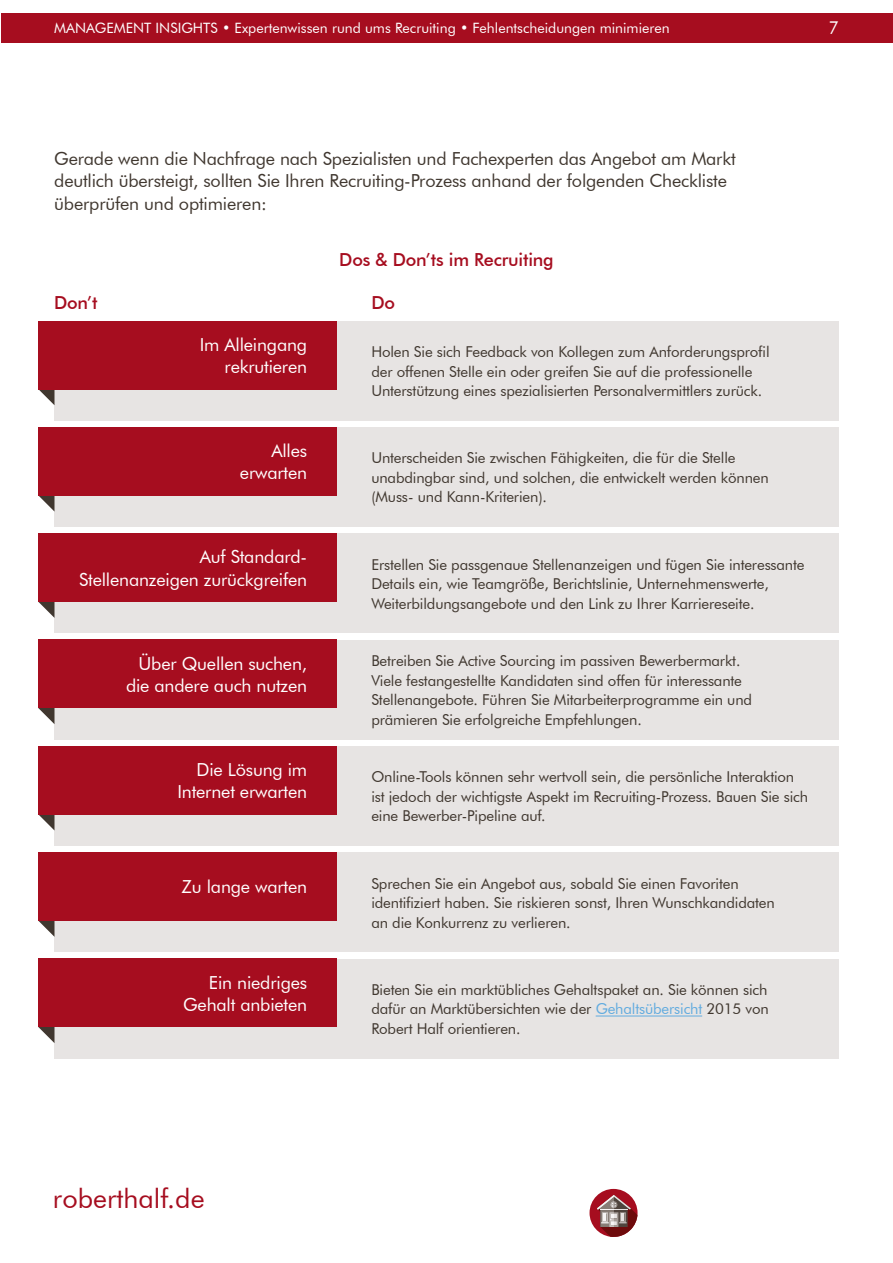
<style>
.page{position:relative;width:893px;height:1263px;background:#fff}
.page>*{position:absolute;margin:0;border:0;box-sizing:border-box;transform-origin:0 0}
.t1{font:27px "Futura BT";color:#a60d1f}
.t2{font:18px/22.5px "Futura BT";letter-spacing:-.01em;color:#fff;text-align:right}
.t3{font:18px/22.5px "Futura BT";letter-spacing:-.01em;color:#40372f}
.t4{font:500 18px "Futura BT";letter-spacing:-.01em;color:#a60d1f}
.t5{font:15px/19.5px "Futura BT";letter-spacing:-.01em;color:#40372f}
.t6{font:14.25px "Futura BT";color:#fff}
.s1{color:#61abdf}
</style>
<div class="page">
<div style="left:1px;top:13px;width:892px;height:30px;background:#a60d1f"></div>
<svg style="left:589px;top:1189px;width:48px;height:48px"></svg>
<div style="left:54px;top:321px;width:785px;height:100px;background:#e7e4e3"></div>
<div style="left:54px;top:427px;width:785px;height:100px;background:#e7e4e3"></div>
<div style="left:54px;top:534px;width:785px;height:99px;background:#e7e4e3"></div>
<div style="left:54px;top:640px;width:785px;height:99px;background:#e7e4e3"></div>
<div style="left:54px;top:746px;width:785px;height:100px;background:#e7e4e3"></div>
<div style="left:54px;top:852px;width:785px;height:100px;background:#e7e4e3"></div>
<div style="left:54px;top:959px;width:785px;height:99px;background:#e7e4e3"></div>
<svg style="left:38px;top:389px;width:16px;height:16px"></svg>
<svg style="left:38px;top:495px;width:16px;height:16px"></svg>
<svg style="left:38px;top:602px;width:16px;height:16px"></svg>
<svg style="left:38px;top:708px;width:16px;height:16px"></svg>
<svg style="left:38px;top:814px;width:16px;height:16px"></svg>
<svg style="left:38px;top:921px;width:16px;height:16px"></svg>
<svg style="left:38px;top:1027px;width:16px;height:16px"></svg>
<div style="left:38px;top:321px;width:299px;height:68px;background:#a60d1f"></div>
<div style="left:38px;top:427px;width:299px;height:68px;background:#a60d1f"></div>
<div style="left:38px;top:534px;width:299px;height:68px;background:#a60d1f"></div>
<div style="left:38px;top:640px;width:299px;height:68px;background:#a60d1f"></div>
<div style="left:38px;top:746px;width:299px;height:68px;background:#a60d1f"></div>
<div style="left:38px;top:852px;width:299px;height:69px;background:#a60d1f"></div>
<div style="left:38px;top:959px;width:299px;height:68px;background:#a60d1f"></div>
<hr style="left:596px;top:1015px;width:106px;height:1px;background:#61abdf">
<p class="t6" style="left:54px;top:19px;width:617px">MANAGEMENT INSIGHTS • Expertenwissen rund ums Recruiting • Fehlentscheidungen minimieren</p>
<p class="t2" style="left:829px;top:17px;width:12px">7</p>
<p class="t3" style="left:54px;top:147px;width:683px">Gerade wenn die Nachfrage nach Spezialisten und Fachexperten das Angebot am Markt deutlich übersteigt, sollten Sie Ihren Recruiting-Prozess anhand der folgenden Checkliste überprüfen und optimieren:</p>
<p class="t4" style="left:339px;top:249px;width:216px">Dos &amp; Don’ts im Recruiting</p>
<p class="t4" style="left:54px;top:292px;width:45px">Don’t</p>
<p class="t4" style="left:371px;top:292px;width:25px">Do</p>
<p class="t2" style="left:200px;top:333px;width:109px">Im Alleingang rekrutieren</p>
<p class="t2" style="left:240px;top:439px;width:69px">Alles erwarten</p>
<p class="t2" style="left:79px;top:545px;width:230px">Auf Standard-<br>Stellenanzeigen zurückgreifen</p>
<p class="t2" style="left:126px;top:652px;width:183px">Über Quellen suchen, die andere auch nutzen</p>
<p class="t2" style="left:177px;top:758px;width:131px">Die Lösung im<br>Internet erwarten</p>
<p class="t2" style="left:182px;top:876px;width:127px">Zu lange warten</p>
<p class="t2" style="left:183px;top:971px;width:126px">Ein niedriges<br>Gehalt anbieten</p>
<p class="t5" style="left:371px;top:342px;width:400px">Holen Sie sich Feedback von Kollegen zum Anforderungsprofil der offenen Stelle ein oder greifen Sie auf die professionelle<br>Unterstützung eines spezialisierten Personalvermittlers zurück.</p>
<p class="t5" style="left:371px;top:448px;width:399px">Unterscheiden Sie zwischen Fähigkeiten, die für die Stelle unabdingbar sind, und solchen, die entwickelt werden können (Muss- und Kann-Kriterien).</p>
<p class="t5" style="left:371px;top:554px;width:435px">Erstellen Sie passgenaue Stellenanzeigen und fügen Sie interessante<br>Details ein, wie Teamgröße, Berichtslinie, Unternehmenswerte,<br>Weiterbildungsangebote und den Link zu Ihrer Karriereseite.</p>
<p class="t5" style="left:371px;top:651px;width:382px">Betreiben Sie Active Sourcing im passiven Bewerbermarkt.<br>Viele festangestellte Kandidaten sind offen für interessante Stellenangebote. Führen Sie Mitarbeiterprogramme ein und prämieren Sie erfolgreiche Empfehlungen.</p>
<p class="t5" style="left:371px;top:767px;width:438px">Online-Tools können sehr wertvoll sein, die persönliche Interaktion ist jedoch der wichtigste Aspekt im Recruiting-Prozess. Bauen Sie sich eine Bewerber-Pipeline auf.</p>
<p class="t5" style="left:371px;top:873px;width:405px">Sprechen Sie ein Angebot aus, sobald Sie einen Favoriten identifiziert haben. Sie riskieren sonst, Ihren Wunschkandidaten an die Konkurrenz zu verlieren.</p>
<p class="t5" style="left:371px;top:980px;width:399px;text-align:justify">Bieten Sie ein marktübliches Gehaltspaket an. Sie können sich dafür an Marktübersichten wie der <span class="s1">Gehaltsübersicht</span> 2015 von Robert Half orientieren.</p>
<h1 class="t1" style="left:53px;top:1182px;width:153px">roberthalf.de</h1>
</div>
